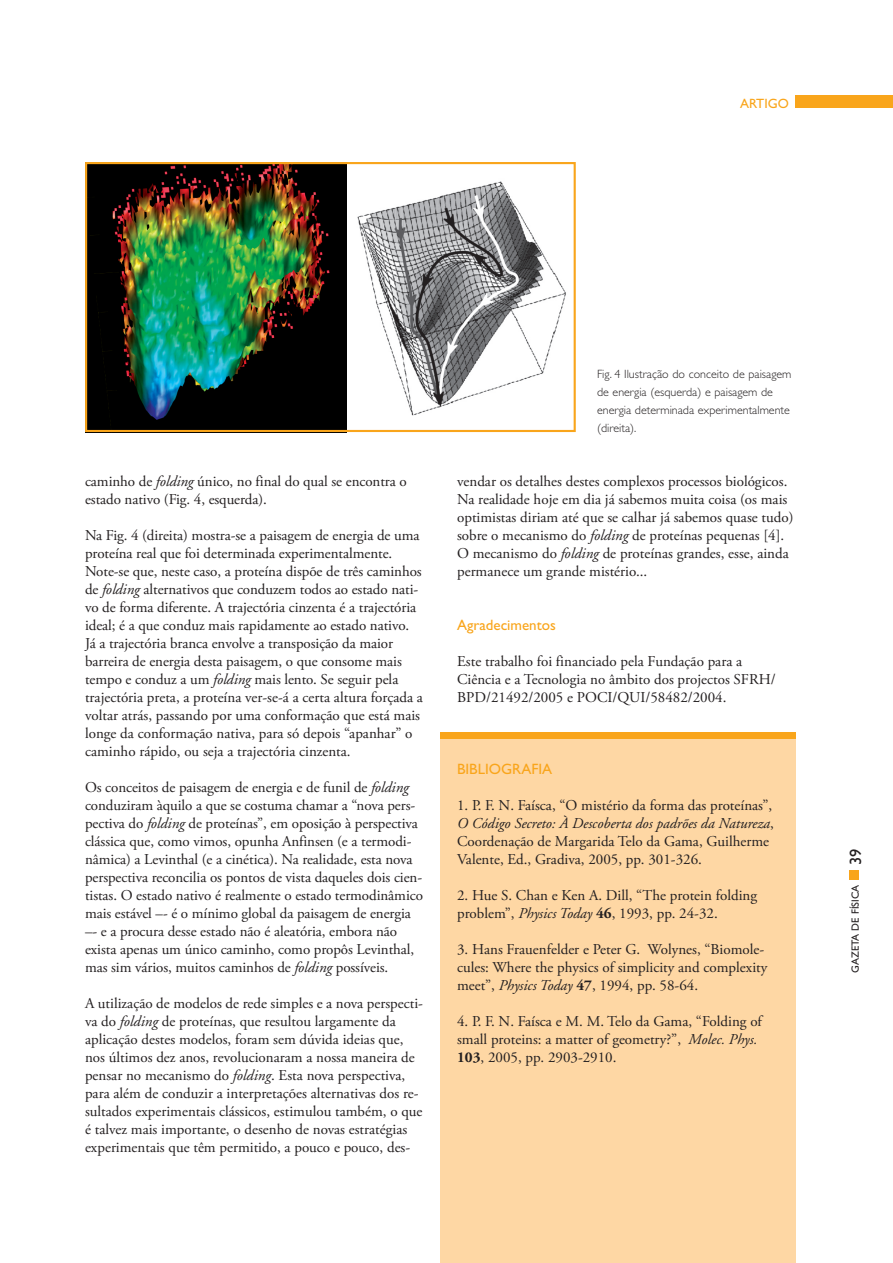
<style>
.page{position:relative;width:893px;height:1263px;background:#fff}
.page>*{position:absolute;margin:0;border:0;box-sizing:border-box;transform-origin:0 0}
.t1{font:15px/18px "Adobe Garamond Pro";color:#231f20}
.t2{font:italic 15px "Adobe Garamond";color:#231f20}
.t3{font:15px "Gill Sans";color:#f9a51b}
.t4{font:13.5px "Gill Sans";color:#f9a51b}
.t5{font:300 12px/18px "Gill Sans";color:#231f20}
.t6{font:10.5px "Gill Sans";color:#231f20}
.s1{font-family:"Adobe Garamond";font-style:italic}
.s2{font-family:"Adobe Garamond Pro";font-style:normal}
.s3{font-family:"Adobe Garamond";font-weight:700}
.s4{font-size:16.5px}
</style>
<div class="page">
<div style="left:849px;top:870px;width:10px;height:9px;background:#f9a51b"></div>
<div style="left:795px;top:95px;width:98px;height:13px;background:#f9a51b"></div>
<img style="left:357px;top:181px;width:209px;height:235px">
<img style="left:88px;top:165px;width:258px;height:264px">
<div style="left:85px;top:162px;width:491px;height:270px;border:2px solid #f9a51b"></div>
<div style="left:440px;top:734px;width:355px;height:529px;background:#fed7a4"></div>
<div style="left:440px;top:732px;width:355px;height:6px;background:#f9a51b"></div>
<p class="t4" style="left:740px;top:96px;width:50px">ARTIGO</p>
<p class="t1" style="left:85px;top:473px;width:323px">caminho de <span class="s1">folding</span> único, no final do qual se encontra o estado nativo (Fig. 4, esquerda).</p>
<p class="t1" style="left:85px;top:527px;width:339px">Na Fig. 4 (direita) mostra-se a paisagem de energia de uma proteína real que foi determinada experimentalmente.<br>Note-se que, neste caso, a proteína dispõe de três caminhos de <span class="s1">folding</span> alternativos que conduzem todos ao estado nati&shy;vo de forma diferente. A trajectória cinzenta é a trajectória ideal; é a que conduz mais rapidamente ao estado nativo.<br>Já a trajectória branca envolve a transposição da maior barreira de energia desta paisagem, o que consome mais tempo e conduz a um <span class="s1">folding</span> mais lento. Se seguir pela trajectória preta, a proteína ver-se-á a certa altura forçada a voltar atrás, passando por uma conformação que está mais longe da conformação nativa, para só depois “apanhar” o caminho rápido, ou seja a trajectória cinzenta.</p>
<p class="t1" style="left:85px;top:779px;width:339px">Os conceitos de paisagem de energia e de funil de <span class="s1">folding </span>conduziram àquilo a que se costuma chamar a “nova pers&shy;pectiva do <span class="s1">folding</span> de proteínas”, em oposição à perspectiva clássica que, como vimos, opunha Anfinsen (e a termodi&shy;nâmica) a Levinthal (e a cinética). Na realidade, esta nova perspectiva reconcilia os pontos de vista daqueles dois cien&shy;tistas. O estado nativo é realmente o estado termodinâmico mais estável –- é o mínimo global da paisagem de energia –- e a procura desse estado não é aleatória, embora não exista apenas um único caminho, como propôs Levinthal, mas sim vários, muitos caminhos de <span class="s1">folding</span> possíveis.</p>
<p class="t1" style="left:85px;top:995px;width:339px">A utilização de modelos de rede simples e a nova perspecti&shy;va do <span class="s1">folding</span> de proteínas, que resultou largamente da aplicação destes modelos, foram sem dúvida ideias que, nos últimos dez anos, revolucionaram a nossa maneira de pensar no mecanismo do <span class="s1">folding</span>. Esta nova perspectiva, para além de conduzir a interpretações alternativas dos re&shy;sultados experimentais clássicos, estimulou também, o que é talvez mais importante, o desenho de novas estratégias experimentais que têm permitido, a pouco e pouco, des-</p>
<p class="t5" style="left:597px;top:365px;width:196px">Fig. 4 Ilustração do conceito de paisagem de energia (esquerda) e paisagem de energia determinada experimentalmente (direita).</p>
<p class="t1" style="left:457px;top:473px;width:338px">vendar os detalhes destes complexos processos biológicos.<br>Na realidade hoje em dia já sabemos muita coisa (os mais optimistas diriam até que se calhar já sabemos quase tudo) sobre o mecanismo do <span class="s1">folding</span> de proteínas pequenas [4].<br>O mecanismo do <span class="s1">folding</span> de proteínas grandes, esse, ainda permanece um grande mistério...</p>
<p class="t3" style="left:457px;top:616px;width:100px">Agradecimentos</p>
<p class="t1" style="left:457px;top:653px;width:320px">Este trabalho foi financiado pela Fundação para a<br>Ciência e a Tecnologia no âmbito dos projectos SFRH/<br>BPD/21492/2005 e POCI/QUI/58482/2004.</p>
<p class="t3" style="left:457px;top:760px;width:18px">Bibliografia</p>
<p class="t1" style="left:457px;top:797px;width:317px">1. P. F. N. Faísca, “O mistério da forma das proteínas”,</p>
<p class="t2" style="left:457px;top:815px;width:318px">O Código Secreto: À Descoberta dos padrões da Natureza<span class="s2">,</span></p>
<p class="t1" style="left:457px;top:833px;width:314px">Coordenação de Margarida Telo da Gama, Guilherme<br>Valente, Ed., Gradiva, 2005, pp. 301-326.</p>
<p class="t1" style="left:457px;top:887px;width:301px">2. Hue S. Chan e Ken A. Dill, “The protein folding problem”, <span class="s1">Physics Today</span> <span class="s3">46</span>, 1993, pp. 24-32.</p>
<p class="t1" style="left:457px;top:941px;width:312px">3. Hans Frauenfelder e Peter G. Wolynes, “Biomole&shy;cules: Where the physics of simplicity and complexity meet”, <span class="s1">Physics Today</span> <span class="s3">47</span>, 1994, pp. 58-64.</p>
<p class="t1" style="left:457px;top:1013px;width:306px">4. P. F. N. Faísca e M. M. Telo da Gama, “Folding of small proteins: a matter of geometry?”, <span class="s1">Molec. Phys.<br></span><span class="s3">103</span>, 2005, pp. 2903-2910.</p>
<p class="t6" style="left:849px;top:973px;width:126px;rotate:-90deg">GAZETA DE FÍSICA <span class="s4">39</span></p>
</div>
